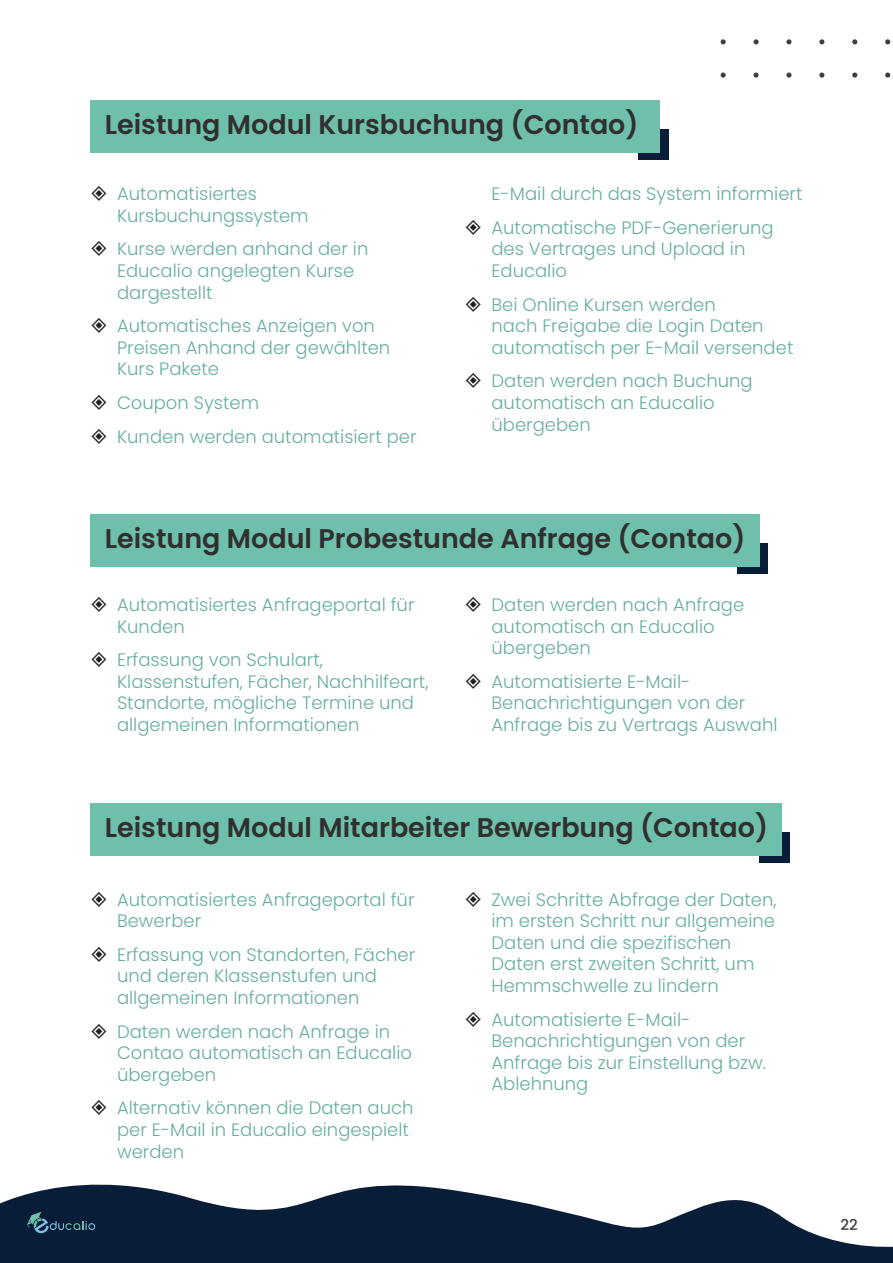
<style>
.page{position:relative;width:893px;height:1263px;background:#fff}
.page>*{position:absolute;margin:0;border:0;box-sizing:border-box;transform-origin:0 0}
.t1{font:600 27px "Poppins";color:#312f30}
.t2{font:300 18px/21.6px "Poppins";color:#67ae9e}
.t3{font:500 15px "Poppins";color:#3e3e3f}
</style>
<div class="page">
<div style="left:760px;top:832px;width:30px;height:31px;background:#0a1d38"></div>
<div style="left:737px;top:543px;width:31px;height:31px;background:#0a1d38"></div>
<div style="left:638px;top:129px;width:31px;height:31px;background:#0a1d38"></div>
<div style="left:90px;top:803px;width:691px;height:52px;background:#6ec0ac"></div>
<div style="left:90px;top:514px;width:670px;height:52px;background:#6ec0ac"></div>
<div style="left:90px;top:100px;width:570px;height:52px;background:#6ec0ac"></div>
<svg style="left:0;top:1184px;width:893px;height:79px;fill:#0a1d38"></svg>
<svg style="left:885px;top:39px;width:5px;height:5px"></svg>
<svg style="left:885px;top:73px;width:5px;height:5px"></svg>
<svg style="left:852px;top:39px;width:5px;height:5px"></svg>
<svg style="left:852px;top:73px;width:5px;height:5px"></svg>
<svg style="left:819px;top:39px;width:5px;height:5px"></svg>
<svg style="left:819px;top:73px;width:5px;height:5px"></svg>
<svg style="left:786px;top:39px;width:5px;height:5px"></svg>
<svg style="left:786px;top:73px;width:5px;height:5px"></svg>
<svg style="left:753px;top:39px;width:6px;height:5px"></svg>
<svg style="left:753px;top:73px;width:6px;height:5px"></svg>
<svg style="left:721px;top:39px;width:5px;height:5px"></svg>
<svg style="left:721px;top:73px;width:5px;height:5px"></svg>
<svg style="left:27px;top:1212px;width:68px;height:21px"></svg>
<h1 class="t1" style="left:105px;top:109px;width:535px">Leistung Modul Kursbuchung (Contao)</h1>
<p class="t2" style="left:117px;top:183px;width:193px">Automatisiertes<br>Kursbuchungssystem</p>
<p class="t2" style="left:117px;top:238px;width:253px">Kurse werden anhand der in<br>Educalio angelegten Kurse dargestellt</p>
<p class="t2" style="left:117px;top:315px;width:275px">Automatisches Anzeigen von<br>Preisen Anhand der gewählten<br>Kurs Pakete</p>
<p class="t2" style="left:117px;top:386px;width:301px;line-height:33.6px">Coupon System<br>Kunden werden automatisiert per</p>
<p class="t2" style="left:491px;top:177px;width:313px;line-height:33.6px">E-Mail durch das System informiert<br>Automatische PDF-Generierung</p>
<p class="t2" style="left:491px;top:238px;width:255px">des Vertrages und Upload in<br>Educalio</p>
<p class="t2" style="left:491px;top:294px;width:303px">Bei Online Kursen werden<br>nach Freigabe die Login Daten automatisch per E-Mail versendet</p>
<p class="t2" style="left:491px;top:370px;width:263px">Daten werden nach Buchung automatisch an Educalio übergeben</p>
<h1 class="t1" style="left:105px;top:523px;width:642px">Leistung Modul Probestunde Anfrage (Contao)</h1>
<p class="t2" style="left:117px;top:594px;width:299px">Automatisiertes Anfrageportal für<br>Kunden</p>
<p class="t2" style="left:117px;top:649px;width:313px">Erfassung von Schulart,<br>Klassenstufen, Fächer, Nachhilfeart,<br>Standorte, mögliche Termine und allgemeinen Informationen</p>
<p class="t2" style="left:491px;top:594px;width:254px">Daten werden nach Anfrage automatisch an Educalio übergeben</p>
<p class="t2" style="left:491px;top:671px;width:288px">Automatisierte E-Mail-<br>Benachrichtigungen von der<br>Anfrage bis zu Vertrags Auswahl</p>
<h1 class="t1" style="left:105px;top:812px;width:665px">Leistung Modul Mitarbeiter Bewerbung (Contao)</h1>
<p class="t2" style="left:117px;top:888px;width:299px">Automatisiertes Anfrageportal für<br>Bewerber</p>
<p class="t2" style="left:117px;top:944px;width:300px">Erfassung von Standorten, Fächer und deren Klassenstufen und allgemeinen Informationen</p>
<p class="t2" style="left:117px;top:1020px;width:297px">Daten werden nach Anfrage in<br>Contao automatisch an Educalio übergeben</p>
<p class="t2" style="left:117px;top:1097px;width:298px">Alternativ können die Daten auch per E-Mail in Educalio eingespielt werden</p>
<p class="t2" style="left:491px;top:888px;width:287px">Zwei Schritte Abfrage der Daten, im ersten Schritt nur allgemeine<br>Daten und die spezifischen<br>Daten erst zweiten Schritt, um<br>Hemmschwelle zu lindern</p>
<p class="t2" style="left:491px;top:1008px;width:276px">Automatisierte E-Mail-<br>Benachrichtigungen von der<br>Anfrage bis zur Einstellung bzw.<br>Ablehnung</p>
<p class="t3" style="left:841px;top:1216px;width:19px">22</p>
</div>
